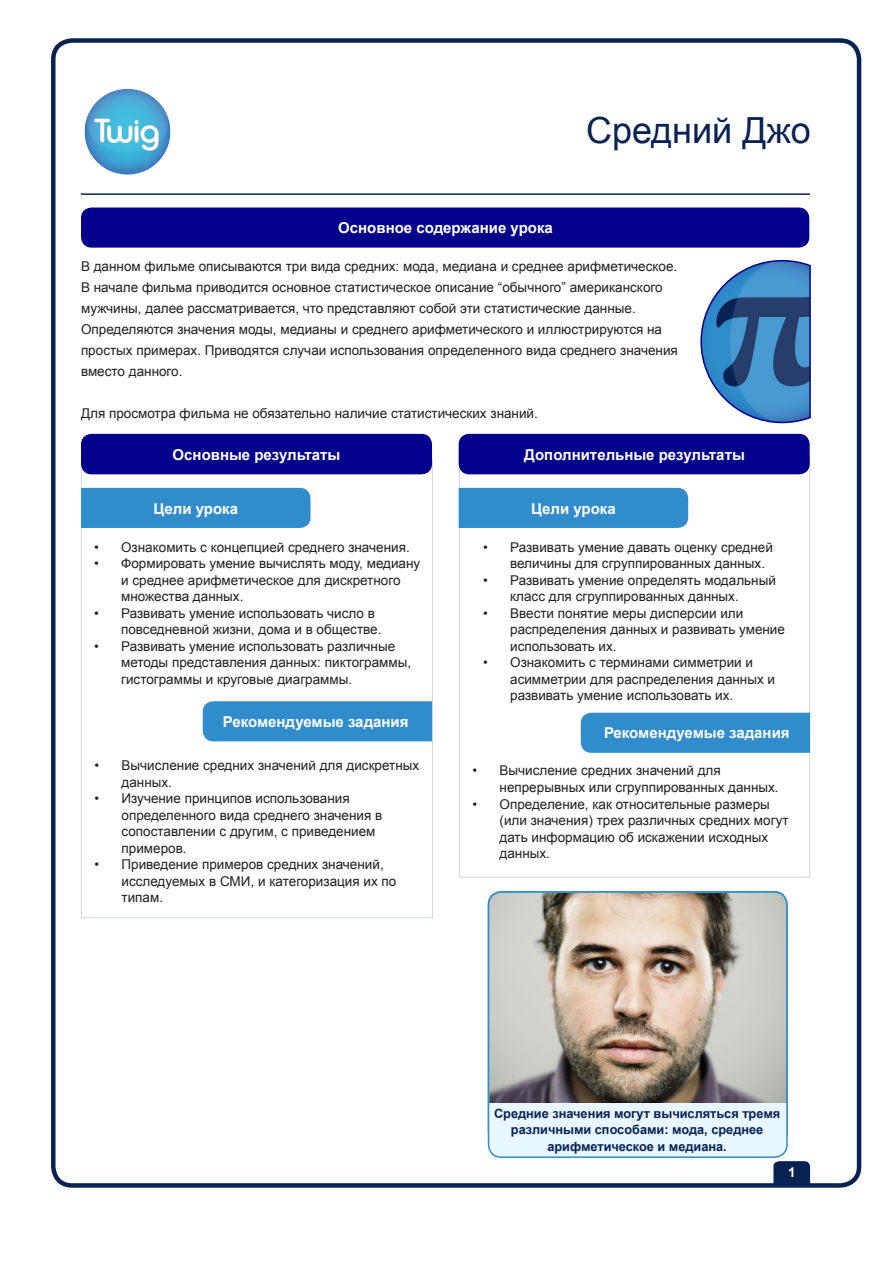
<style>
.page{position:relative;width:893px;height:1263px;background:#fff}
.page>*{position:absolute;margin:0;border:0;box-sizing:border-box;transform-origin:0 0}
.t1{font:36px "Arial";color:#092254}
.Subheads__in_blue_st{font:700 15px "Arial";color:#fff}
.t2{font:13.5px/16.5px "Arial";color:#231f20}
.t3{font:700 13.5px "Arial";color:#fff}
.image_captions{font:700 12.75px/16.5px "Arial";color:#092254;text-align:center}
</style>
<div class="page">
<div style="left:51px;top:38px;width:810px;height:1150px;border:4px solid #092254;border-radius:19px"></div>
<svg style="left:773px;top:1161px;width:37px;height:24px"></svg>
<hr style="left:81px;top:193px;width:729px;height:2px;background:#092254">
<img style="left:84px;top:88px;width:87px;height:87px">
<div style="left:81px;top:207px;width:728px;height:41px;background:#05008b;border-radius:11px"></div>
<div style="left:81px;top:434px;width:351px;height:40px;background:#05008b;border-radius:11px"></div>
<div style="left:459px;top:434px;width:351px;height:40px;background:#05008b;border-radius:11px"></div>
<div style="left:81px;top:488px;width:229px;height:40px;background:#308ccb"></div>
<div style="left:459px;top:488px;width:229px;height:40px;background:#308ccb"></div>
<div style="left:203px;top:701px;width:229px;height:40px;background:#308ccb"></div>
<div style="left:581px;top:713px;width:229px;height:40px;background:#308ccb"></div>
<svg style="left:700px;top:259px;width:111px;height:165px"></svg>
<img style="left:489px;top:893px;width:296px;height:211px">
<div style="left:488px;top:1104px;width:299px;height:53px;background:#e7f6ff"></div>
<div style="left:488px;top:891px;width:300px;height:267px;border:2px solid #308ccb;border-radius:13px"></div>
<p class="Subheads__in_blue_st" style="left:338px;top:218px;width:216px">Основное содержание урока</p>
<h1 class="t1" style="left:586px;top:107px;width:226px">Средний Джо</h1>
<p class="t2" style="left:81px;top:256px;width:598px;line-height:21px">В данном фильме описываются три вида средних: мода, медиана и среднее арифметическое.<br>В начале фильма приводится основное статистическое описание “обычного” американского мужчины, далее рассматривается, что представляют собой эти статистические данные.<br>Определяются значения моды, медианы и среднего арифметического и иллюстрируются на простых примерах. Приводятся случаи использования определенного вида среднего значения вместо данного.</p>
<p class="t2" style="left:81px;top:405px;width:458px">Для просмотра фильма не обязательно наличие статистических знаний.</p>
<p class="Subheads__in_blue_st" style="left:173px;top:444px;width:169px">Основные результаты</p>
<p class="Subheads__in_blue_st" style="left:524px;top:444px;width:222px">Дополнительные результаты</p>
<p class="Subheads__in_blue_st" style="left:153px;top:498px;width:86px">Цели урока</p>
<p class="Subheads__in_blue_st" style="left:531px;top:498px;width:86px">Цели урока</p>
<p class="t2" style="left:94px;top:539px;width:317px">• Ознакомить с концепцией среднего значения.</p>
<p class="t2" style="left:121px;top:555px;width:301px;text-indent:-27px">• Формировать умение вычислять моду, медиану и среднее арифметическое для дискретного множества данных.</p>
<p class="t2" style="left:121px;top:605px;width:262px;text-indent:-27px">• Развивать умение использовать число в повседневной жизни, дома и в обществе.</p>
<p class="t2" style="left:121px;top:638px;width:292px;text-indent:-27px">• Развивать умение использовать различные методы представления данных: пиктограммы, гистограммы и круговые диаграммы.</p>
<p class="Subheads__in_blue_st" style="left:223px;top:712px;width:187px">Рекомендуемые задания</p>
<p class="t2" style="left:122px;top:757px;width:299px;text-indent:-27px">• Вычисление средних значений для дискретных данных.</p>
<p class="t2" style="left:122px;top:790px;width:262px;text-indent:-27px">• Изучение принципов использования определенного вида среднего значения в сопоставлении с другим, с приведением примеров.</p>
<p class="t2" style="left:122px;top:856px;width:276px;text-indent:-27px">• Приведение примеров средних значений, исследуемых в СМИ, и категоризация их по типам.</p>
<p class="t2" style="left:510px;top:539px;width:264px;text-indent:-27px">• Развивать умение давать оценку средней величины для сгруппированных данных.</p>
<p class="t2" style="left:510px;top:572px;width:267px;text-indent:-27px">• Развивать умение определять модальный класс для сгруппированных данных.</p>
<p class="t2" style="left:510px;top:605px;width:276px;text-indent:-27px">• Ввести понятие меры дисперсии или распределения данных и развивать умение использовать их.</p>
<p class="t2" style="left:510px;top:654px;width:266px;text-indent:-27px">• Ознакомить с терминами симметрии и асимметрии для распределения данных и развивать умение использовать их.</p>
<p class="Subheads__in_blue_st" style="left:604px;top:723px;width:187px">Рекомендуемые задания</p>
<p class="t2" style="left:500px;top:763px;width:281px;text-indent:-27px">• Вычисление средних значений для непрерывных или сгруппированных данных.</p>
<p class="t2" style="left:500px;top:796px;width:291px;text-indent:-27px">• Определение, как относительные размеры (или значения) трех различных средних могут дать информацию об искажении исходных данных.</p>
<p class="image_captions" style="left:494px;top:1105px;width:288px">Средние значения могут вычисляться тремя различными способами: мода, среднее арифметическое и медиана.</p>
<p class="t3" style="left:788px;top:1163px;width:9px">1</p>
</div>
